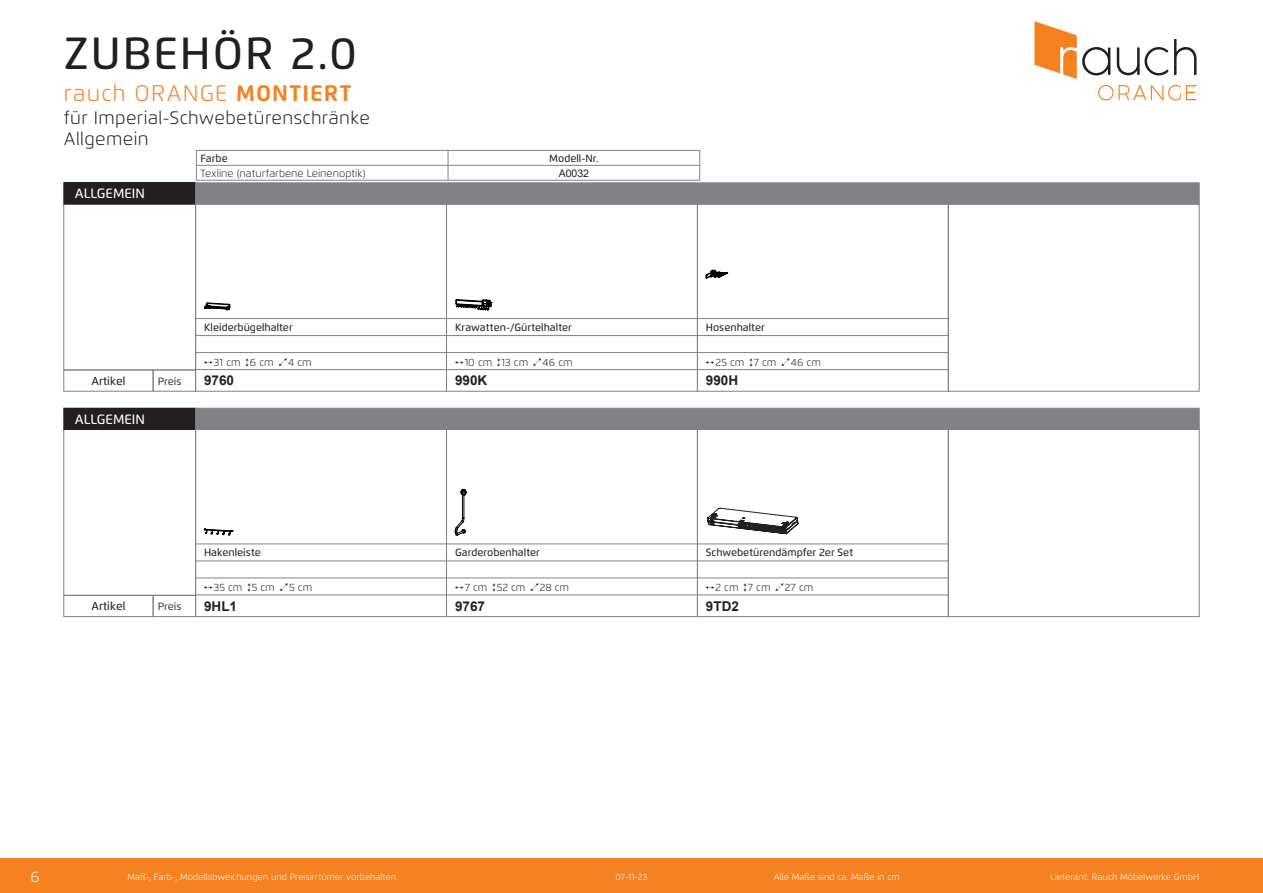
<style>
.page{position:relative;width:1263px;height:893px;background:#fff}
.page>*{position:absolute;margin:0;border:0;box-sizing:border-box;transform-origin:0 0}
.t1{font:500 45px "Flexo";letter-spacing:.045em;color:#231f20}
.t2{font:300 22.5px "Flexo";letter-spacing:.05em;color:#f58220}
.t3{font:300 18px/21px "Flexo";letter-spacing:.02em;color:#231f20}
.t4{font:300 15px "Flexo";color:#fff}
.t5{font:700 13.5px "Arial";color:#231f20}
.t6{font:500 13.5px "Flexo";color:#fff}
.t7{font:500 11.55px "Flexo";color:#231f20}
.t8{font:500 10.5px "Flexo";color:#231f20}
.t9{font:300 10.5px "Flexo";letter-spacing:.01em;color:#231f20}
.t10{font:500 10.5px "Flexo";color:#3e3e3f}
.t11{font:10.5px "Arial";color:#231f20}
.t12{font:300 9px "Flexo";color:#fff}
.s1{font-weight:700}
</style>
<div class="page">
<div style="left:0;top:859px;width:1263px;height:34px;background:#f58220"></div>
<svg style="left:1117px;top:47px;width:51px;height:28px"></svg>
<svg style="left:1174px;top:39px;width:22px;height:36px"></svg>
<svg style="left:1098px;top:85px;width:98px;height:15px"></svg>
<svg style="left:1034px;top:21px;width:76px;height:58px"></svg>
<div style="left:153px;top:595px;width:43px;height:22px;border:1px solid #808285"></div>
<div style="left:63px;top:595px;width:90px;height:22px;border:1px solid #808285"></div>
<div style="left:63px;top:429px;width:133px;height:167px;border:1px solid #808285"></div>
<div style="left:64px;top:408px;width:132px;height:21px;background:#231f20"></div>
<div style="left:63px;top:408px;width:133px;height:22px;border:1px solid #231f20"></div>
<div style="left:195px;top:408px;width:1004px;height:22px;background:#808285"></div>
<div style="left:153px;top:370px;width:43px;height:22px;border:1px solid #808285"></div>
<div style="left:63px;top:370px;width:90px;height:22px;border:1px solid #808285"></div>
<div style="left:63px;top:204px;width:133px;height:166px;border:1px solid #808285"></div>
<div style="left:64px;top:183px;width:132px;height:21px;background:#231f20"></div>
<div style="left:63px;top:182px;width:133px;height:22px;border:1px solid #231f20"></div>
<div style="left:195px;top:182px;width:1004px;height:22px;background:#808285;border:1px solid #808285"></div>
<hr style="left:446px;top:561px;width:251px;height:1px;background:#808285">
<hr style="left:446px;top:578px;width:251px;height:1px;background:#808285">
<hr style="left:446px;top:544px;width:251px;height:1px;background:#808285">
<hr style="left:446px;top:595px;width:251px;height:1px;background:#808285">
<svg style="left:455px;top:489px;width:11px;height:47px"></svg>
<div style="left:446px;top:429px;width:252px;height:188px;border:1px solid #808285"></div>
<hr style="left:697px;top:561px;width:251px;height:1px;background:#808285">
<hr style="left:697px;top:578px;width:251px;height:1px;background:#808285">
<hr style="left:697px;top:544px;width:251px;height:1px;background:#808285">
<hr style="left:697px;top:595px;width:251px;height:1px;background:#808285">
<svg style="left:707px;top:508px;width:91px;height:26px"></svg>
<div style="left:697px;top:429px;width:252px;height:188px;border:1px solid #808285"></div>
<div style="left:948px;top:429px;width:251px;height:188px;border:1px solid #808285"></div>
<hr style="left:196px;top:561px;width:250px;height:1px;background:#808285">
<hr style="left:196px;top:578px;width:250px;height:1px;background:#808285">
<hr style="left:196px;top:544px;width:250px;height:1px;background:#808285">
<hr style="left:196px;top:595px;width:250px;height:1px;background:#808285">
<svg style="left:204px;top:529px;width:29px;height:7px"></svg>
<div style="left:195px;top:429px;width:252px;height:188px;border:1px solid #808285"></div>
<hr style="left:446px;top:335px;width:251px;height:1px;background:#808285">
<hr style="left:446px;top:352px;width:251px;height:1px;background:#808285">
<hr style="left:446px;top:318px;width:251px;height:1px;background:#808285">
<hr style="left:446px;top:369px;width:251px;height:1px;background:#808285">
<svg style="left:456px;top:299px;width:36px;height:12px"></svg>
<div style="left:446px;top:204px;width:252px;height:188px;border:1px solid #808285"></div>
<hr style="left:697px;top:335px;width:251px;height:1px;background:#808285">
<hr style="left:697px;top:352px;width:251px;height:1px;background:#808285">
<hr style="left:697px;top:318px;width:251px;height:1px;background:#808285">
<hr style="left:697px;top:369px;width:251px;height:1px;background:#808285">
<svg style="left:706px;top:270px;width:22px;height:9px"></svg>
<div style="left:697px;top:204px;width:252px;height:188px;border:1px solid #808285"></div>
<div style="left:948px;top:204px;width:251px;height:188px;border:1px solid #808285"></div>
<hr style="left:196px;top:335px;width:250px;height:1px;background:#808285">
<hr style="left:196px;top:352px;width:250px;height:1px;background:#808285">
<hr style="left:196px;top:318px;width:250px;height:1px;background:#808285">
<hr style="left:196px;top:369px;width:250px;height:1px;background:#808285">
<svg style="left:204px;top:303px;width:26px;height:8px"></svg>
<div style="left:195px;top:204px;width:252px;height:188px;border:1px solid #808285"></div>
<hr style="left:196px;top:180px;width:252px;height:1px;background:#808285">
<hr style="left:448px;top:180px;width:252px;height:1px;background:#808285">
<hr style="left:196px;top:150px;width:252px;height:1px;background:#808285">
<svg style="left:196px;top:151px;width:1px;height:29px"></svg>
<hr style="left:448px;top:150px;width:252px;height:1px;background:#808285">
<svg style="left:448px;top:151px;width:1px;height:29px"></svg>
<svg style="left:699px;top:151px;width:1px;height:29px"></svg>
<hr style="left:196px;top:165px;width:252px;height:1px;background:#808285">
<hr style="left:448px;top:165px;width:252px;height:1px;background:#808285">
<h1 class="t1" style="left:64px;top:26px;width:295px">ZUBEHÖR 2.0</h1>
<h2 class="t2" style="left:64px;top:79px;width:289px">rauch ORANGE <span class="s1">MONTIERT</span></h2>
<h3 class="t3" style="left:64px;top:108px;width:308px">für Imperial-Schwebetürenschränke<br>Allgemein</h3>
<p class="t6" style="left:75px;top:185px;width:72px">ALLGEMEIN</p>
<p class="t8" style="left:201px;top:152px;width:29px">Farbe</p>
<p class="t8" style="left:549px;top:152px;width:51px">Modell-Nr.</p>
<p class="t9" style="left:201px;top:167px;width:166px">Texline (naturfarbene Leinenoptik)</p>
<p class="t11" style="left:559px;top:166px;width:32px">A0032</p>
<p class="t7" style="left:92px;top:374px;width:35px">Artikel</p>
<p class="t10" style="left:158px;top:375px;width:25px">Preis</p>
<p class="t6" style="left:75px;top:411px;width:72px">ALLGEMEIN</p>
<p class="t8" style="left:204px;top:321px;width:90px">Kleiderbügelhalter</p>
<p class="t9" style="left:214px;top:356px;width:61px">31 cm 6 cm</p>
<p class="t9" style="left:288px;top:356px;width:25px">4 cm</p>
<p class="t5" style="left:204px;top:371px;width:32px">9760</p>
<p class="t7" style="left:92px;top:599px;width:35px">Artikel</p>
<p class="t10" style="left:158px;top:600px;width:25px">Preis</p>
<p class="t8" style="left:204px;top:546px;width:58px">Hakenleiste</p>
<p class="t9" style="left:214px;top:581px;width:63px">35 cm 5 cm</p>
<p class="t9" style="left:289px;top:581px;width:25px">5 cm</p>
<p class="t5" style="left:204px;top:596px;width:35px">9HL1</p>
<p class="t8" style="left:455px;top:321px;width:118px">Krawatten-/Gürtelhalter</p>
<p class="t9" style="left:465px;top:356px;width:65px">10 cm 13 cm</p>
<p class="t9" style="left:543px;top:356px;width:32px">46 cm</p>
<p class="t5" style="left:455px;top:371px;width:34px">990K</p>
<p class="t8" style="left:455px;top:546px;width:86px">Garderobenhalter</p>
<p class="t9" style="left:465px;top:581px;width:62px">7 cm 52 cm</p>
<p class="t9" style="left:540px;top:581px;width:31px">28 cm</p>
<p class="t5" style="left:455px;top:596px;width:32px">9767</p>
<p class="t8" style="left:706px;top:321px;width:60px">Hosenhalter</p>
<p class="t9" style="left:716px;top:356px;width:62px">25 cm 7 cm</p>
<p class="t9" style="left:791px;top:356px;width:32px">46 cm</p>
<p class="t5" style="left:706px;top:371px;width:34px">990H</p>
<p class="t8" style="left:706px;top:546px;width:149px">Schwebetürendämpfer 2er Set</p>
<p class="t9" style="left:716px;top:581px;width:57px">2 cm 7 cm</p>
<p class="t9" style="left:785px;top:581px;width:30px">27 cm</p>
<p class="t5" style="left:706px;top:596px;width:35px">9TD2</p>
<h3 class="t4" style="left:31px;top:867px;width:11px">6</h3>
<p class="t12" style="left:128px;top:872px;width:272px">Maß-, Farb-, Modellabweichungen und Preisirrtümer vorbehalten.</p>
<p class="t12" style="left:615px;top:872px;width:34px">07-11-23</p>
<p class="t12" style="left:774px;top:872px;width:127px">Alle Maße sind ca. Maße in cm</p>
<p class="t12" style="left:1050px;top:872px;width:150px">Lieferant: Rauch Möbelwerke GmbH</p>
</div>
